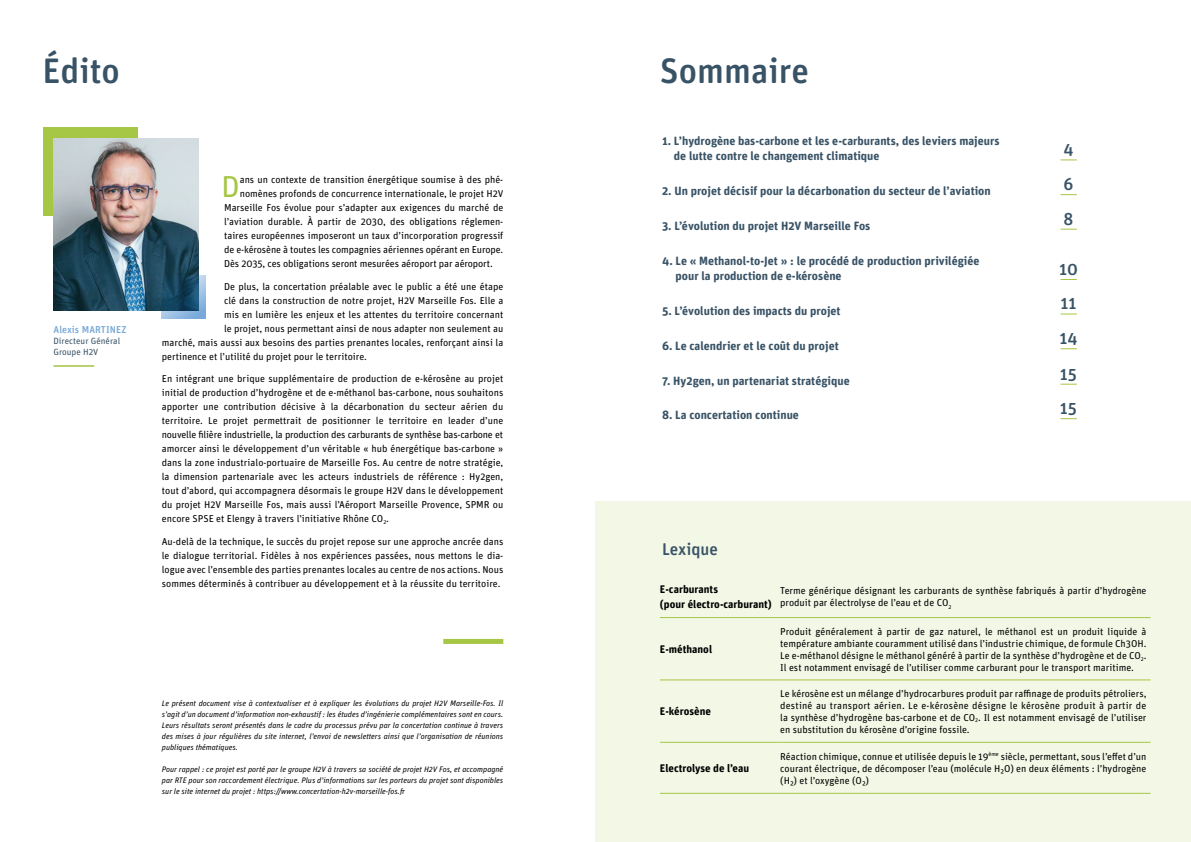
<style>
.page{position:relative;width:1191px;height:842px;background:#fff}
.page>*{position:absolute;margin:0;border:0;box-sizing:border-box;transform-origin:0 0}
.t1{font:500 35.3px "Unit Rounded Pro";color:#395366}
.t2{font:30.3px "Unit Rounded Pro";color:#a6c646}
.t3{font:500 17.2px/34.8px "Unit Rounded Pro";color:#395366;text-align:justify}
.t4{font:500 17px "Unit Rounded Pro";color:#395366}
.t5{font:700 12px/15px "Unit Rounded Pro";color:#395366}
.t6{font:700 11px/15px "Unit Rounded Pro";color:#000}
.t7{font:10px/14px "Unit Rounded Pro";color:#000;text-align:justify}
.t8{font:500 10px "Unit Rounded Pro";letter-spacing:.005em;color:#77a9da}
.t9{font:9px/10.9px "Unit Rounded Pro";color:#395366}
.t10{font:italic 8px/11px "Unit Rounded Pro";color:#000;text-align:justify}
</style>
<div class="page">
<div style="left:595px;top:501px;width:596px;height:341px;background:#f2f7e6"></div>
<div style="left:43px;top:127px;width:94px;height:89px;background:#a6c646"></div>
<img style="left:54px;top:138px;width:144px;height:172px">
<hr style="left:54px;top:365px;width:40px;height:2px;background:#a6c646">
<div style="left:443px;top:639px;width:60px;height:5px;background:#a6c646"></div>
<svg style="left:162px;top:275px;width:44px;height:44px;background:#3d6988"></svg>
<hr style="left:660px;top:617px;width:116px;height:1px;background:#a6c646">
<hr style="left:776px;top:617px;width:374px;height:1px;background:#a6c646">
<hr style="left:660px;top:680px;width:116px;height:1px;background:#a6c646">
<hr style="left:776px;top:680px;width:374px;height:1px;background:#a6c646">
<hr style="left:660px;top:742px;width:116px;height:1px;background:#a6c646">
<hr style="left:776px;top:742px;width:374px;height:1px;background:#a6c646">
<hr style="left:660px;top:793px;width:116px;height:1px;background:#a6c646">
<hr style="left:776px;top:793px;width:374px;height:1px;background:#a6c646">
<svg style="left:1060px;top:159px;width:16px;height:1px"></svg>
<svg style="left:1060px;top:194px;width:16px;height:1px"></svg>
<svg style="left:1060px;top:229px;width:16px;height:1px"></svg>
<svg style="left:1060px;top:279px;width:16px;height:1px"></svg>
<svg style="left:1060px;top:313px;width:16px;height:1px"></svg>
<svg style="left:1060px;top:348px;width:16px;height:1px"></svg>
<svg style="left:1060px;top:384px;width:16px;height:1px"></svg>
<svg style="left:1060px;top:418px;width:16px;height:1px"></svg>
<h1 class="t1" style="left:43px;top:46px;width:79px">Édito</h1>
<h1 class="t1" style="left:660px;top:46px;width:151px">Sommaire</h1>
<p class="t8" style="left:54px;top:323px;width:74px">Alexis MARTINEZ</p>
<p class="t9" style="left:54px;top:335px;width:68px">Directeur Général<br>Groupe H2V</p>
<h2 class="t2" style="left:221px;top:166px;width:20px">D</h2>
<p class="t7" style="left:240px;top:172px;width:265px">ans un contexte de transition énergétique soumise à des phé-</p>
<p class="t7" style="left:240px;top:186px;width:265px">nomènes profonds de concurrence internationale, le projet H2V</p>
<p class="t7" style="left:224px;top:200px;width:281px">Marseille Fos évolue pour s’adapter aux exigences du marché de</p>
<p class="t7" style="left:224px;top:214px;width:281px">l’aviation durable. À partir de 2030, des obligations réglemen-</p>
<p class="t7" style="left:224px;top:228px;width:281px">taires européennes imposeront un taux d’incorporation progressif</p>
<p class="t7" style="left:224px;top:242px;width:281px">de e-kérosène à toutes les compagnies aériennes opérant en Europe.</p>
<p class="t7" style="left:224px;top:256px;width:270px">Dès 2035, ces obligations seront mesurées aéroport par aéroport.</p>
<p class="t7" style="left:224px;top:279px;width:281px">De plus, la concertation préalable avec le public a été une étape</p>
<p class="t7" style="left:224px;top:293px;width:281px">clé dans la construction de notre projet, H2V Marseille Fos. Elle a</p>
<p class="t7" style="left:224px;top:307px;width:281px">mis en lumière les enjeux et les attentes du territoire concernant</p>
<p class="t7" style="left:224px;top:321px;width:281px">le projet, nous permettant ainsi de nous adapter non seulement au</p>
<p class="t7" style="left:162px;top:335px;width:343px">marché, mais aussi aux besoins des parties prenantes locales, renforçant ainsi la</p>
<p class="t7" style="left:162px;top:349px;width:207px">pertinence et l’utilité du projet pour le territoire.</p>
<p class="t7" style="left:162px;top:371px;width:343px">En intégrant une brique supplémentaire de production de e-kérosène au projet initial de production d’hydrogène et de e-méthanol bas-carbone, nous souhaitons apporter une contribution décisive à la décarbonation du secteur aérien du territoire. Le projet permettrait de positionner le territoire en leader d’une nouvelle filière industrielle, la production des carburants de synthèse bas-carbone et amorcer ainsi le développement d’un véritable « hub énergétique bas-carbone » dans la zone industrialo-portuaire de Marseille Fos. Au centre de notre stratégie, la dimension partenariale avec les acteurs industriels de référence : Hy2gen, tout d’abord, qui accompagnera désormais le groupe H2V dans le développement du projet H2V Marseille Fos, mais aussi l’Aéroport Marseille Provence, SPMR ou encore SPSE et Elengy à travers l’initiative Rhône CO<sub>2</sub>.</p>
<p class="t7" style="left:162px;top:534px;width:343px">Au-delà de la technique, le succès du projet repose sur une approche ancrée dans le dialogue territorial. Fidèles à nos expériences passées, nous mettons le dia&shy;logue avec l’ensemble des parties prenantes locales au centre de nos actions. Nous sommes déterminés à contribuer au développement et à la réussite du territoire.</p>
<p class="t10" style="left:162px;top:698px;width:343px">Le présent document vise à contextualiser et à expliquer les évolutions du projet H2V Marseille-Fos. Il s’agit d’un document d’information non-exhaustif : les études d’ingénierie complémentaires sont en cours.<br>Leurs résultats seront présentés dans le cadre du processus prévu par la concertation continue à travers des mises à jour régulières du site internet, l’envoi de newsletters ainsi que l’organisation de réunions publiques thématiques.</p>
<p class="t10" style="left:162px;top:764px;width:343px">Pour rappel : ce projet est porté par le groupe H2V à travers sa société de projet H2V Fos, et accompagné par RTE pour son raccordement électrique. Plus d’informations sur les porteurs du projet sont disponibles sur le site internet du projet : https://www.concertation-h2v-marseille-fos.fr</p>
<p class="t5" style="left:674px;top:133px;width:327px;text-indent:-12px">1. L’hydrogène bas-carbone et les e-carburants, des leviers majeurs de lutte contre le changement climatique</p>
<p class="t5" style="left:662px;top:183px;width:330px">2. Un projet décisif pour la décarbonation du secteur de l’aviation</p>
<p class="t5" style="left:662px;top:218px;width:210px">3. L’évolution du projet H2V Marseille Fos</p>
<p class="t5" style="left:675px;top:253px;width:305px;text-indent:-13px">4. Le « Methanol-to-Jet » : le procédé de production privilégiée pour la production de e-kérosène</p>
<p class="t5" style="left:662px;top:302px;width:180px">5. L’évolution des impacts du projet</p>
<p class="t5" style="left:662px;top:337px;width:178px">6. Le calendrier et le coût du projet</p>
<p class="t5" style="left:662px;top:372px;width:189px">7. Hy2gen, un partenariat stratégique</p>
<p class="t5" style="left:662px;top:407px;width:138px">8. La concertation continue</p>
<h3 class="t4" style="left:662px;top:537px;width:57px">Lexique</h3>
<h3 class="t3" style="left:1063px;top:131px;width:12px">4<br>6<br>8</h3>
<h3 class="t3" style="left:1059px;top:251px;width:20px">10<br>11<br>14<br>15<br>15</h3>
<p class="t6" style="left:660px;top:581px;width:113px">E-carburants<br>(pour électro-carburant)</p>
<p class="t7" style="left:780px;top:584px;width:368px;line-height:12px">Terme générique désignant les carburants de synthèse fabriqués à partir d’hydrogène produit par électrolyse de l’eau et de CO<sub>2</sub></p>
<p class="t6" style="left:660px;top:641px;width:54px">E-méthanol</p>
<p class="t7" style="left:780px;top:625px;width:368px;line-height:12px">Produit généralement à partir de gaz naturel, le méthanol est un produit liquide à température ambiante couramment utilisé dans l’industrie chimique, de formule Ch3OH.<br>Le e-méthanol désigne le méthanol généré à partir de la synthèse d’hydrogène et de CO<sub>2</sub>.<br>Il est notamment envisagé de l’utiliser comme carburant pour le transport maritime.</p>
<p class="t6" style="left:660px;top:703px;width:53px">E-kérosène</p>
<p class="t7" style="left:780px;top:687px;width:368px;line-height:12px">Le kérosène est un mélange d’hydrocarbures produit par raffinage de produits pétroliers, destiné au transport aérien. Le e-kérosène désigne le kérosène produit à partir de la synthèse d’hydrogène bas-carbone et de CO<sub>2</sub>. Il est notamment envisagé de l’utiliser en substitution du kérosène d’origine fossile.</p>
<p class="t6" style="left:660px;top:760px;width:91px">Electrolyse de l’eau</p>
<p class="t7" style="left:780px;top:750px;width:368px;line-height:12px">Réaction chimique, connue et utilisée depuis le 19<sup>ème</sup> siècle, permettant, sous l’effet d’un courant électrique, de décomposer l’eau (molécule H₂O) en deux éléments : l’hydrogène (H₂) et l’oxygène (O₂)</p>
</div>
